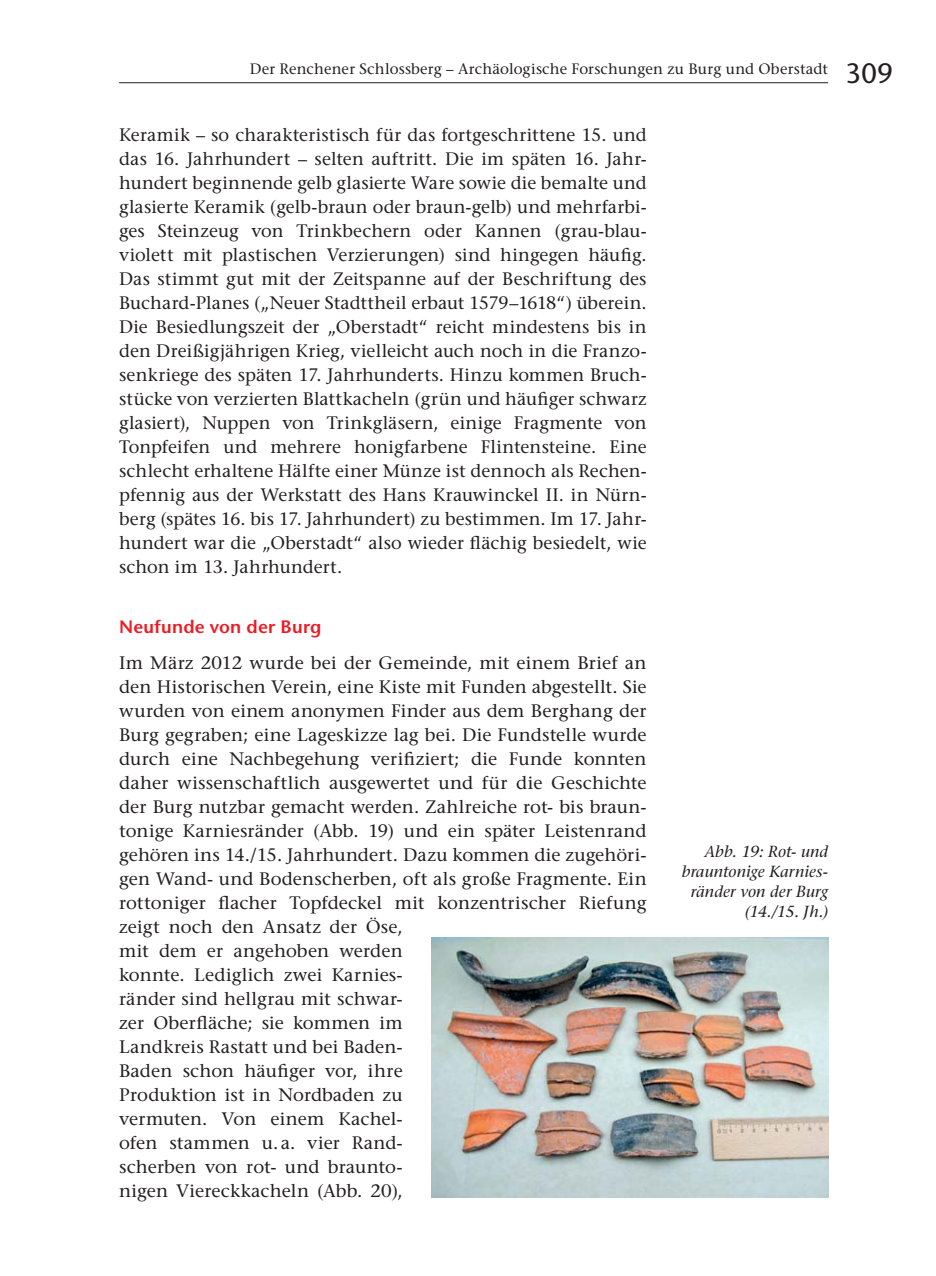
<style>
.page{position:relative;width:936px;height:1276px;background:#fff}
.page>*{position:absolute;margin:0;border:0;box-sizing:border-box;transform-origin:0 0}
.t1{font:500 28px "Stone Sans Std";color:#231f20}
.t2{font:500 18px/24px "Stone Serif Std";letter-spacing:.01em;color:#231f20;text-align:justify}
.t3{font:600 18px "Stone Sans Std";letter-spacing:.015em;color:#ed1c24}
.t4{font:italic 500 16px/20px "Stone Serif Std";letter-spacing:.01em;color:#231f20;text-align:right}
.t5{font:500 15px "Stone Serif Std";letter-spacing:.015em;color:#231f20}
</style>
<div class="page">
<hr style="left:119px;top:82px;width:709px;height:1px;background:#231f20">
<img style="left:431px;top:937px;width:397px;height:260px">
<p class="t5" style="left:250px;top:62px;width:580px">Der Renchener Schlossberg – Archäologische Forschungen zu Burg und Oberstadt</p>
<p class="t2" style="left:119px;top:124px;width:529px">Keramik – so charakteristisch für das fortgeschrittene 15. und das 16. Jahrhundert – selten auftritt. Die im späten 16. Jahr&shy;hundert beginnende gelb glasierte Ware sowie die bemalte und glasierte Keramik (gelb-braun oder braun-gelb) und mehrfarbi&shy;ges Steinzeug von Trinkbechern oder Kannen (grau-blau&shy;violett mit plastischen Verzierungen) sind hingegen häufig.<br>Das stimmt gut mit der Zeitspanne auf der Beschriftung des Buchard-Planes („Neuer Stadttheil erbaut 1579–1618“) überein.<br>Die Besiedlungszeit der „Oberstadt“ reicht mindestens bis in den Dreißigjährigen Krieg, vielleicht auch noch in die Franzo&shy;senkriege des späten 17. Jahrhunderts. Hinzu kommen Bruch&shy;stücke von verzierten Blattkacheln (grün und häufiger schwarz glasiert), Nuppen von Trinkgläsern, einige Fragmente von Tonpfeifen und mehrere honigfarbene Flintensteine. Eine schlecht erhaltene Hälfte einer Münze ist dennoch als Rechen&shy;pfennig aus der Werkstatt des Hans Krauwinckel II. in Nürn&shy;berg (spätes 16. bis 17. Jahrhundert) zu bestimmen. Im 17. Jahr&shy;hundert war die „Oberstadt“ also wieder flächig besiedelt, wie schon im 13. Jahrhundert.</p>
<p class="t3" style="left:119px;top:618px;width:204px">Neufunde von der Burg</p>
<p class="t2" style="left:119px;top:652px;width:529px;text-align:left">Im März 2012 wurde bei der Gemeinde, mit einem Brief an den Historischen Verein, eine Kiste mit Funden abgestellt. Sie wurden von einem anonymen Finder aus dem Berghang der Burg gegraben; eine Lageskizze lag bei. Die Fundstelle wurde durch eine Nachbegehung verifiziert; die Funde konnten daher wissenschaftlich ausgewertet und für die Geschichte der Burg nutzbar gemacht werden. Zahlreiche rot- bis braun&shy;tonige Karniesränder (Abb. 19) und ein später Leistenrand gehören ins 14./15. Jahrhundert. Dazu kommen die zugehöri&shy;gen Wand- und Bodenscherben, oft als große Fragmente. Ein rottoniger flacher Topfdeckel mit konzentrischer Riefung zeigt noch den Ansatz der Öse,<br>mit dem er angehoben werden<br>konnte. Lediglich zwei Karnies-<br>ränder sind hellgrau mit schwar-<br>zer Oberfläche; sie kommen im<br>Landkreis Rastatt und bei Baden-<br>Baden schon häufiger vor, ihre<br>Produktion ist in Nordbaden zu<br>vermuten. Von einem Kachel-<br>ofen stammen u. a. vier Rand-<br>scherben von rot- und braunto-<br>nigen Viereckkacheln (Abb. 20),</p>
<p class="t4" style="left:682px;top:842px;width:148px">Abb. 19: Rot- und brauntonige Karnies&shy;ränder von der Burg (14./15. Jh.)</p>
<h1 class="t1" style="left:845px;top:60px;width:49px">309</h1>
</div>
